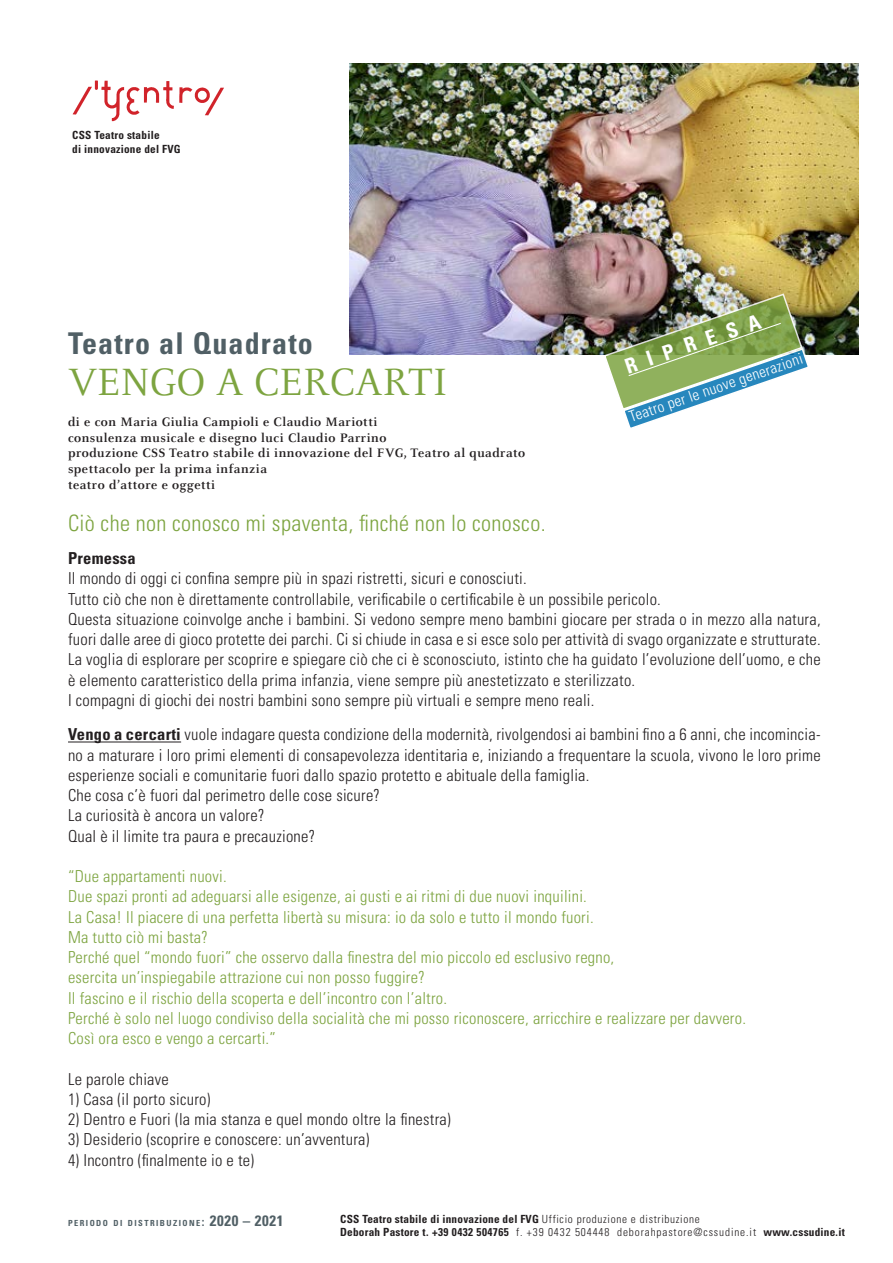
<style>
.page{position:relative;width:893px;height:1263px;background:#fff}
.page>*{position:absolute;margin:0;border:0;box-sizing:border-box;transform-origin:0 0}
.t1{font:42px "Celeste";color:#7da440}
.t2{font:700 condensed 30px "Univers";letter-spacing:.04em;color:#505f65}
.t3{font:300 condensed 22.5px "Univers";letter-spacing:.015em;color:#7da440}
.t4{font:700 condensed 20.7px "Univers";color:#fff}
.t5{font:300 condensed 16.5px/20.2px "Univers";letter-spacing:.015em;color:#231f20}
.t6{font:300 condensed 16.5px/20.2px "Univers";letter-spacing:.015em;color:#7da440}
.t7{font:700 condensed 16.5px "Univers";letter-spacing:.015em;color:#231f20}
.t8{font:300 condensed 15.3px "Univers";color:#fff}
.t9{font:700 13.5px/15.8px "Celeste";letter-spacing:.035em;color:#231f20}
.t10{font:700 condensed 11.25px/13.2px "Univers";letter-spacing:.02em;color:#231f20}
.t11{font:700 condensed 8.4px "Univers";letter-spacing:.17em;color:#505f65}
.s1{font-weight:700}
.s2{font-size:12px}
.s3{font-size:15px}
.s4{font-weight:300}
</style>
<div class="page">
<hr style="left:68px;top:741px;width:113px;height:1px;background:#231f20">
<img style="left:350px;top:64px;width:508px;height:290px">
<img style="left:72px;top:80px;width:152px;height:42px">
<img style="left:603px;top:292px;width:207px;height:136px">
<p class="t10" style="left:72px;top:128px;width:110px;line-height:14.2px">CSS Teatro stabile<br>di innovazione del FVG</p>
<p class="t4" style="left:621px;top:355px;width:144px;rotate:-19deg">RIPRESA</p>
<h2 class="t2" style="left:68px;top:325px;width:246px">Teatro al Quadrato</h2>
<h1 class="t1" style="left:68px;top:356px;width:381px">VENGO A CERCARTI</h1>
<p class="t9" style="left:68px;top:413px;width:459px">di e con Maria Giulia Campioli e Claudio Mariotti<br>consulenza musicale e disegno luci Claudio Parrino<br>produzione CSS Teatro stabile di innovazione del FVG, Teatro al quadrato spettacolo per la prima infanzia<br>teatro d’attore e oggetti</p>
<h3 class="t3" style="left:68px;top:509px;width:479px">Ciò che non conosco mi spaventa, finché non lo conosco.</h3>
<p class="t7" style="left:68px;top:548px;width:69px">Premessa</p>
<p class="t5" style="left:68px;top:568px;width:754px">Il mondo di oggi ci confina sempre più in spazi ristretti, sicuri e conosciuti.<br>Tutto ciò che non è direttamente controllabile, verificabile o certificabile è un possibile pericolo.<br>Questa situazione coinvolge anche i bambini. Si vedono sempre meno bambini giocare per strada o in mezzo alla natura, fuori dalle aree di gioco protette dei parchi. Ci si chiude in casa e si esce solo per attività di svago organizzate e strutturate.<br>La voglia di esplorare per scoprire e spiegare ciò che ci è sconosciuto, istinto che ha guidato l’evoluzione dell’uomo, e che è elemento caratteristico della prima infanzia, viene sempre più anestetizzato e sterilizzato.<br>I compagni di giochi dei nostri bambini sono sempre più virtuali e sempre meno reali.</p>
<p class="t5" style="left:68px;top:724px;width:754px"><span class="s1">Vengo a cercarti</span> vuole indagare questa condizione della modernità, rivolgendosi ai bambini fino a 6 anni, che incomincia&shy;no a maturare i loro primi elementi di consapevolezza identitaria e, iniziando a frequentare la scuola, vivono le loro prime esperienze sociali e comunitarie fuori dallo spazio protetto e abituale della famiglia.<br>Che cosa c’è fuori dal perimetro delle cose sicure?<br>La curiosità è ancora un valore?<br>Qual è il limite tra paura e precauzione?</p>
<p class="t6" style="left:68px;top:866px;width:679px">“Due appartamenti nuovi.<br>Due spazi pronti ad adeguarsi alle esigenze, ai gusti e ai ritmi di due nuovi inquilini.<br>La Casa! Il piacere di una perfetta libertà su misura: io da solo e tutto il mondo fuori.<br>Ma tutto ciò mi basta?<br>Perché quel “mondo fuori” che osservo dalla finestra del mio piccolo ed esclusivo regno,<br>esercita un’inspiegabile attrazione cui non posso fuggire?<br>Il fascino e il rischio della scoperta e dell’incontro con l’altro.<br>Perché è solo nel luogo condiviso della socialità che mi posso riconoscere, arricchire e realizzare per davvero.<br>Così ora esco e vengo a cercarti.”</p>
<p class="t5" style="left:68px;top:1069px;width:102px">Le parole chiave</p>
<p class="t5" style="left:68px;top:1089px;width:144px">1) Casa (il porto sicuro)</p>
<p class="t5" style="left:68px;top:1109px;width:384px">2) Dentro e Fuori (la mia stanza e quel mondo oltre la finestra)</p>
<p class="t5" style="left:68px;top:1129px;width:303px">3) Desiderio (scoprire e conoscere: un’avventura)</p>
<p class="t5" style="left:68px;top:1149px;width:188px">4) Incontro (finalmente io e te)</p>
<p class="t8" style="left:627px;top:409px;width:184px;rotate:-19deg">Teatro per le nuove generazioni</p>
<p class="t11" style="left:68px;top:1217px;width:217px">PERIODO DI DISTRIBUZIONE<span class="s2">:</span> <span class="s3">2020 – 2021</span></p>
<p class="t10" style="left:340px;top:1212px;width:506px">CSS Teatro stabile di innovazione del FVG <span class="s4">Ufficio produzione e distribuzione<br></span>Deborah Pastore t. +39 0432 504765 <span class="s4">f. +39 0432 504448 deborahpastore@cssudine.it</span> www.cssudine.it</p>
</div>
